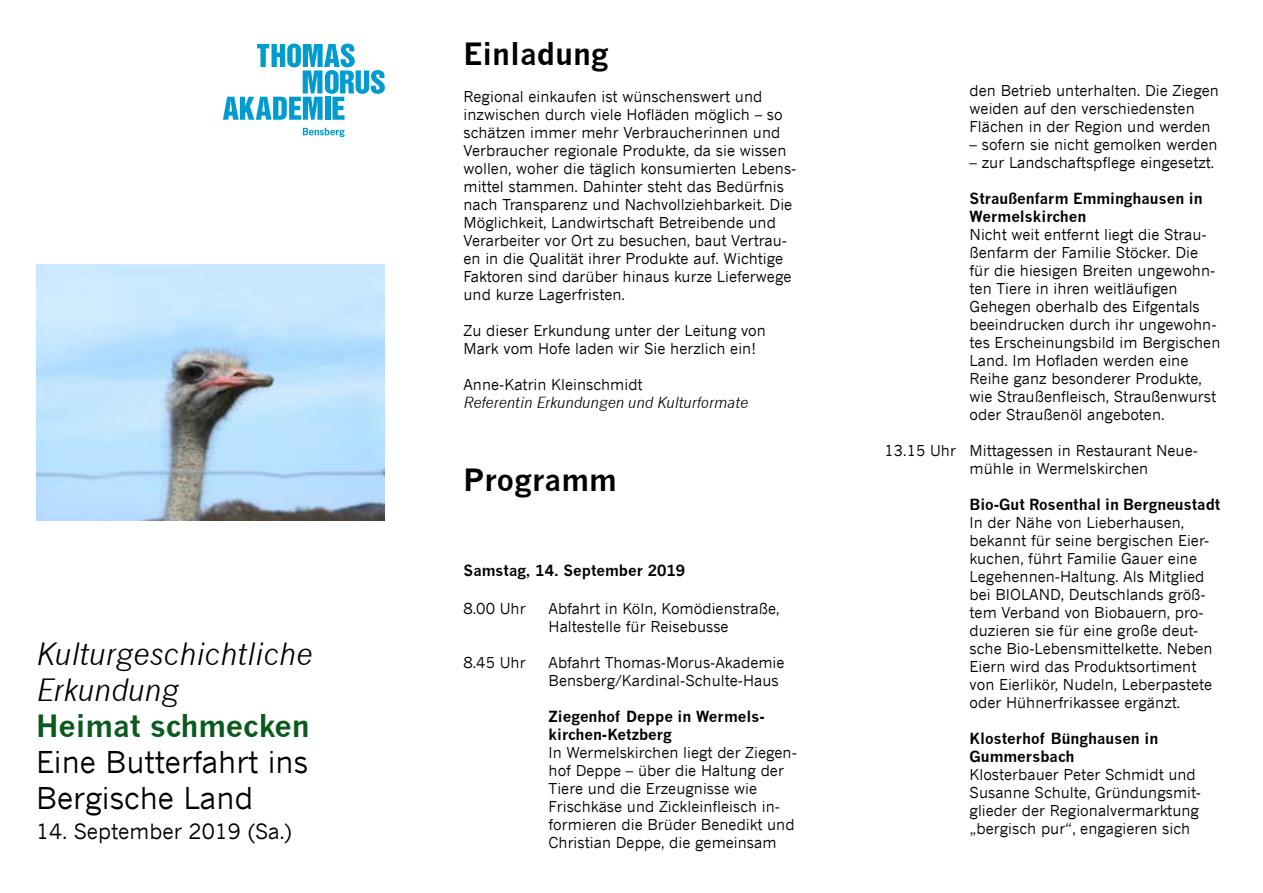
<style>
.page{position:relative;width:1263px;height:893px;background:#fff}
.page>*{position:absolute;margin:0;border:0;box-sizing:border-box;transform-origin:0 0}
.t1{font:30px/36px "News Gothic";color:#000}
.t2{font:italic 30px/36px "News Gothic";color:#000}
.t3{font:700 30px "News Gothic";color:#000}
.t4{font:700 30px "News Gothic";color:#0a5a1f}
.t5{font:21px "News Gothic";color:#000}
.t6{font:15px/18px "News Gothic";color:#000}
.t7{font:700 15px/18px "News Gothic";color:#000}
.t8{font:italic 15px "News Gothic";color:#000}
</style>
<div class="page">
<svg style="left:223px;top:44px;width:162px;height:76px"></svg>
<svg style="left:303px;top:128px;width:42px;height:9px"></svg>
<img style="left:36px;top:264px;width:349px;height:256px">
<h1 class="t2" style="left:36px;top:636px;width:278px">Kulturgeschichtliche<br>Erkundung</h1>
<h1 class="t4" style="left:36px;top:708px;width:275px">Heimat schmecken</h1>
<h1 class="t1" style="left:36px;top:744px;width:274px">Eine Butterfahrt ins<br>Bergische Land</h1>
<h2 class="t5" style="left:36px;top:818px;width:257px">14. September 2019 (Sa.)</h2>
<h1 class="t3" style="left:463px;top:36px;width:146px">Einladung</h1>
<p class="t6" style="left:463px;top:87px;width:334px">Regional einkaufen ist wünschenswert und inzwischen durch viele Hofläden möglich – so schätzen immer mehr Verbraucherinnen und Verbraucher regionale Produkte, da sie wissen wollen, woher die täglich konsumierten Lebens&shy;mittel stammen. Dahinter steht das Bedürfnis nach Transparenz und Nachvollziehbarkeit. Die Möglichkeit, Landwirtschaft Betreibende und Verarbeiter vor Ort zu besuchen, baut Vertrau&shy;en in die Qualität ihrer Produkte auf. Wichtige Faktoren sind darüber hinaus kurze Lieferwege und kurze Lagerfristen.</p>
<p class="t6" style="left:463px;top:321px;width:304px">Zu dieser Erkundung unter der Leitung von<br>Mark vom Hofe laden wir Sie herzlich ein!</p>
<p class="t6" style="left:463px;top:375px;width:181px">Anne-Katrin Kleinschmidt</p>
<p class="t8" style="left:463px;top:394px;width:286px">Referentin Erkundungen und Kulturformate</p>
<h1 class="t3" style="left:463px;top:461px;width:154px">Programm</h1>
<p class="t7" style="left:463px;top:561px;width:223px">Samstag, 14. September 2019</p>
<p class="t6" style="left:463px;top:600px;width:64px">8.00 Uhr</p>
<p class="t6" style="left:549px;top:600px;width:232px">Abfahrt in Köln, Komödienstraße,<br>Haltestelle für Reisebusse</p>
<p class="t6" style="left:463px;top:654px;width:64px">8.45 Uhr</p>
<p class="t6" style="left:549px;top:654px;width:238px">Abfahrt Thomas-Morus-Akademie<br>Bensberg/Kardinal-Schulte-Haus</p>
<p class="t7" style="left:549px;top:708px;width:218px">Ziegenhof Deppe in Wermels&shy;kirchen-Ketzberg</p>
<p class="t6" style="left:549px;top:744px;width:250px">In Wermelskirchen liegt der Ziegen&shy;hof Deppe – über die Haltung der Tiere und die Erzeugnisse wie Frischkäse und Zickleinfleisch in&shy;formieren die Brüder Benedikt und Christian Deppe, die gemeinsam</p>
<p class="t6" style="left:969px;top:81px;width:251px">den Betrieb unterhalten. Die Ziegen weiden auf den verschiedensten<br>Flächen in der Region und werden</p>
<p class="t6" style="left:969px;top:135px;width:250px">– sofern sie nicht gemolken werden</p>
<p class="t6" style="left:969px;top:153px;width:246px">– zur Landschaftspflege eingesetzt.</p>
<p class="t7" style="left:969px;top:189px;width:235px">Straußenfarm Emminghausen in<br>Wermelskirchen</p>
<p class="t6" style="left:969px;top:225px;width:252px">Nicht weit entfernt liegt die Strau&shy;ßenfarm der Familie Stöcker. Die für die hiesigen Breiten ungewohn&shy;ten Tiere in ihren weitläufigen Gehegen oberhalb des Eifgentals beeindrucken durch ihr ungewohn&shy;tes Erscheinungsbild im Bergischen Land. Im Hofladen werden eine Reihe ganz besonderer Produkte, wie Straußenfleisch, Straußenwurst oder Straußenöl angeboten.</p>
<p class="t6" style="left:969px;top:441px;width:230px;text-indent:-85px">13.15 Uhr Mittagessen in Restaurant Neue&shy;mühle in Wermelskirchen</p>
<p class="t7" style="left:969px;top:495px;width:252px">Bio-Gut Rosenthal in Bergneustadt</p>
<p class="t6" style="left:969px;top:513px;width:245px">In der Nähe von Lieberhausen, bekannt für seine bergischen Eier&shy;kuchen, führt Familie Gauer eine Legehennen-Haltung. Als Mitglied bei BIOLAND, Deutschlands größ&shy;tem Verband von Biobauern, pro&shy;duzieren sie für eine große deut&shy;sche Bio-Lebensmittelkette. Neben Eiern wird das Produktsortiment von Eierlikör, Nudeln, Leberpastete oder Hühnerfrikassee ergänzt.</p>
<p class="t7" style="left:969px;top:729px;width:190px">Klosterhof Bünghausen in<br>Gummersbach</p>
<p class="t6" style="left:969px;top:765px;width:233px">Klosterbauer Peter Schmidt und Susanne Schulte, Gründungsmit&shy;glieder der Regionalvermarktung „bergisch pur“, engagieren sich</p>
</div>
